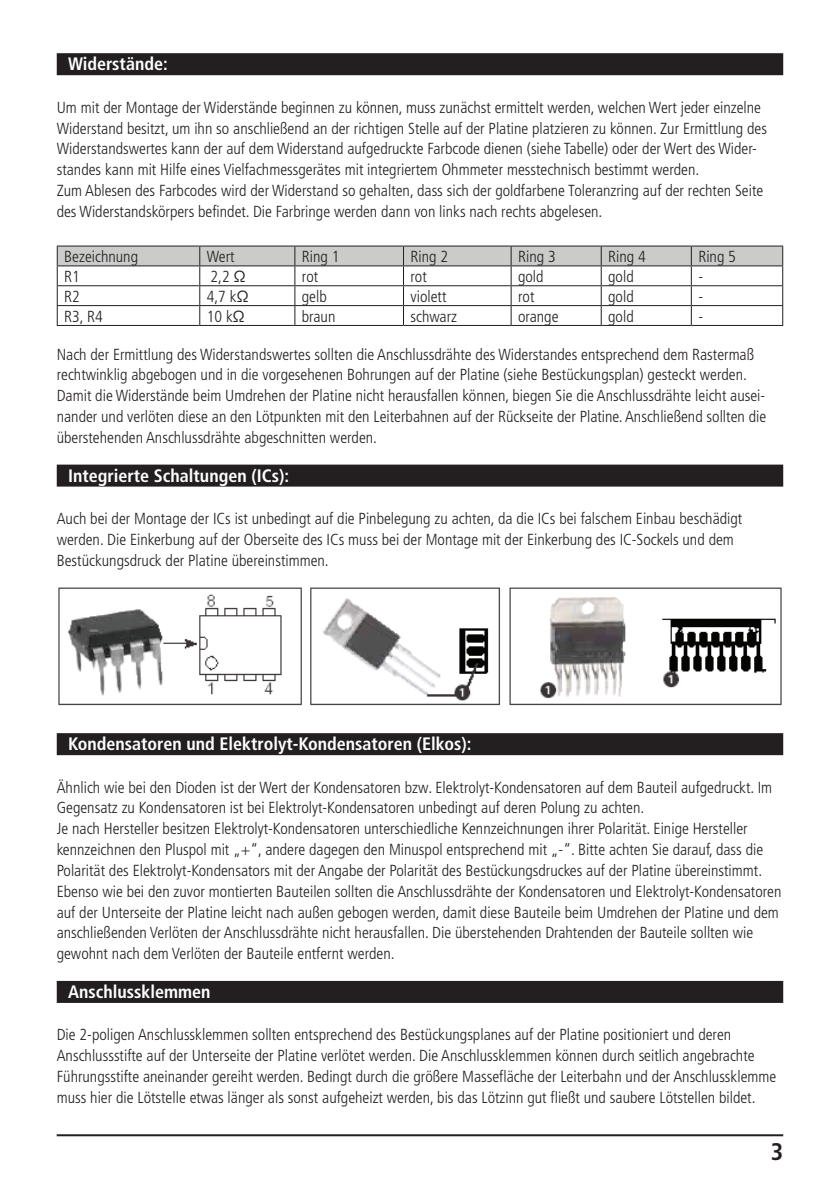
<style>
.page{position:relative;width:840px;height:1191px;background:#fff}
.page>*{position:absolute;margin:0;border:0;box-sizing:border-box;transform-origin:0 0}
.t1{font:700 condensed 24px "Frutiger LT Pro";color:#231f20}
.t2{font:700 condensed 18px "Frutiger LT Pro";color:#fff}
.t3{font:300 condensed 16px/20.8px "Frutiger LT Pro";color:#231f20}
</style>
<div class="page">
<hr style="left:57px;top:1134px;width:725px;height:2px;background:#231f20">
<div style="left:57px;top:53px;width:725px;height:22px;background:#231f20"></div>
<div style="left:57px;top:464px;width:725px;height:22px;background:#231f20"></div>
<div style="left:57px;top:733px;width:725px;height:22px;background:#231f20"></div>
<div style="left:57px;top:981px;width:725px;height:22px;background:#231f20"></div>
<hr style="left:57px;top:245px;width:143px;height:1px;background:#231f20">
<hr style="left:200px;top:245px;width:95px;height:1px;background:#231f20">
<hr style="left:295px;top:245px;width:108px;height:1px;background:#231f20">
<hr style="left:403px;top:245px;width:108px;height:1px;background:#231f20">
<hr style="left:511px;top:245px;width:90px;height:1px;background:#231f20">
<hr style="left:601px;top:245px;width:90px;height:1px;background:#231f20">
<hr style="left:691px;top:245px;width:91px;height:1px;background:#231f20">
<svg style="left:57px;top:246px;width:725px;height:79px"></svg>
<hr style="left:57px;top:325px;width:143px;height:1px;background:#231f20">
<hr style="left:200px;top:325px;width:95px;height:1px;background:#231f20">
<hr style="left:295px;top:325px;width:108px;height:1px;background:#231f20">
<hr style="left:403px;top:325px;width:108px;height:1px;background:#231f20">
<hr style="left:511px;top:325px;width:90px;height:1px;background:#231f20">
<hr style="left:601px;top:325px;width:90px;height:1px;background:#231f20">
<hr style="left:691px;top:325px;width:91px;height:1px;background:#231f20">
<img style="left:58px;top:587px;width:724px;height:119px">
<p class="t2" style="left:68px;top:53px;width:101px">Widerstände:</p>
<p class="t3" style="left:57px;top:97px;width:711px">Um mit der Montage der Widerstände beginnen zu können, muss zunächst ermittelt werden, welchen Wert jeder einzelne Widerstand besitzt, um ihn so anschließend an der richtigen Stelle auf der Platine platzieren zu können. Zur Ermittlung des Widerstandswertes kann der auf dem Widerstand aufgedruckte Farbcode dienen (siehe Tabelle) oder der Wert des Wider&shy;standes kann mit Hilfe eines Vielfachmessgerätes mit integriertem Ohmmeter messtechnisch bestimmt werden.<br>Zum Ablesen des Farbcodes wird der Widerstand so gehalten, dass sich der goldfarbene Toleranzring auf der rechten Seite des Widerstandskörpers befindet. Die Farbringe werden dann von links nach rechts abgelesen.</p>
<p class="t3" style="left:64px;top:246px;width:75px">Bezeichnung</p>
<p class="t3" style="left:207px;top:246px;width:29px">Wert</p>
<p class="t3" style="left:302px;top:246px;width:39px">Ring 1</p>
<p class="t3" style="left:410px;top:246px;width:39px">Ring 2</p>
<p class="t3" style="left:518px;top:246px;width:39px">Ring 3</p>
<p class="t3" style="left:608px;top:246px;width:39px">Ring 4</p>
<p class="t3" style="left:698px;top:246px;width:39px">Ring 5</p>
<p class="t3" style="left:64px;top:266px;width:17px">R1</p>
<p class="t3" style="left:210px;top:266px;width:37px">2,2 Ω</p>
<p class="t3" style="left:302px;top:266px;width:18px">rot</p>
<p class="t3" style="left:410px;top:266px;width:18px">rot</p>
<p class="t3" style="left:518px;top:266px;width:27px">gold</p>
<p class="t3" style="left:608px;top:266px;width:27px">gold</p>
<p class="t3" style="left:698px;top:266px;width:6px">-</p>
<p class="t3" style="left:64px;top:286px;width:17px">R2</p>
<p class="t3" style="left:207px;top:286px;width:43px">4,7 kΩ</p>
<p class="t3" style="left:302px;top:286px;width:26px">gelb</p>
<p class="t3" style="left:410px;top:286px;width:37px">violett</p>
<p class="t3" style="left:518px;top:286px;width:18px">rot</p>
<p class="t3" style="left:608px;top:286px;width:27px">gold</p>
<p class="t3" style="left:698px;top:286px;width:6px">-</p>
<p class="t3" style="left:64px;top:306px;width:40px">R3, R4</p>
<p class="t3" style="left:207px;top:306px;width:39px">10 kΩ</p>
<p class="t3" style="left:302px;top:306px;width:35px">braun</p>
<p class="t3" style="left:410px;top:306px;width:48px">schwarz</p>
<p class="t3" style="left:518px;top:306px;width:42px">orange</p>
<p class="t3" style="left:608px;top:306px;width:27px">gold</p>
<p class="t3" style="left:698px;top:306px;width:6px">-</p>
<p class="t3" style="left:57px;top:344px;width:710px">Nach der Ermittlung des Widerstandswertes sollten die Anschlussdrähte des Widerstandes entsprechend dem Rastermaß rechtwinklig abgebogen und in die vorgesehenen Bohrungen auf der Platine (siehe Bestückungsplan) gesteckt werden.<br>Damit die Widerstände beim Umdrehen der Platine nicht herausfallen können, biegen Sie die Anschlussdrähte leicht ausei&shy;nander und verlöten diese an den Lötpunkten mit den Leiterbahnen auf der Rückseite der Platine. Anschließend sollten die überstehenden Anschlussdrähte abgeschnitten werden.</p>
<p class="t2" style="left:68px;top:465px;width:222px">Integrierte Schaltungen (ICs):</p>
<p class="t3" style="left:57px;top:508px;width:686px">Auch bei der Montage der ICs ist unbedingt auf die Pinbelegung zu achten, da die ICs bei falschem Einbau beschädigt werden. Die Einkerbung auf der Oberseite des ICs muss bei der Montage mit der Einkerbung des IC-Sockels und dem<br>Bestückungsdruck der Platine übereinstimmen.</p>
<p class="t2" style="left:68px;top:733px;width:405px">Kondensatoren und Elektrolyt-Kondensatoren (Elkos):</p>
<p class="t3" style="left:57px;top:777px;width:725px">Ähnlich wie bei den Dioden ist der Wert der Kondensatoren bzw. Elektrolyt-Kondensatoren auf dem Bauteil aufgedruckt. Im Gegensatz zu Kondensatoren ist bei Elektrolyt-Kondensatoren unbedingt auf deren Polung zu achten.<br>Je nach Hersteller besitzen Elektrolyt-Kondensatoren unterschiedliche Kennzeichnungen ihrer Polarität. Einige Hersteller kennzeichnen den Pluspol mit „+“, andere dagegen den Minuspol entsprechend mit „-“. Bitte achten Sie darauf, dass die Polarität des Elektrolyt-Kondensators mit der Angabe der Polarität des Bestückungsdruckes auf der Platine übereinstimmt.<br>Ebenso wie bei den zuvor montierten Bauteilen sollten die Anschlussdrähte der Kondensatoren und Elektrolyt-Kondensatoren auf der Unterseite der Platine leicht nach außen gebogen werden, damit diese Bauteile beim Umdrehen der Platine und dem anschließenden Verlöten der Anschlussdrähte nicht herausfallen. Die überstehenden Drahtenden der Bauteile sollten wie gewohnt nach dem Verlöten der Bauteile entfernt werden.</p>
<p class="t2" style="left:68px;top:981px;width:144px">Anschlussklemmen</p>
<p class="t3" style="left:57px;top:1024px;width:720px">Die 2-poligen Anschlussklemmen sollten entsprechend des Bestückungsplanes auf der Platine positioniert und deren Anschlussstifte auf der Unterseite der Platine verlötet werden. Die Anschlussklemmen können durch seitlich angebrachte Führungsstifte aneinander gereiht werden. Bedingt durch die größere Massefläche der Leiterbahn und der Anschlussklemme muss hier die Lötstelle etwas länger als sonst aufgeheizt werden, bis das Lötzinn gut fließt und saubere Lötstellen bildet.</p>
<h1 class="t1" style="left:770px;top:1137px;width:14px">3</h1>
</div>
